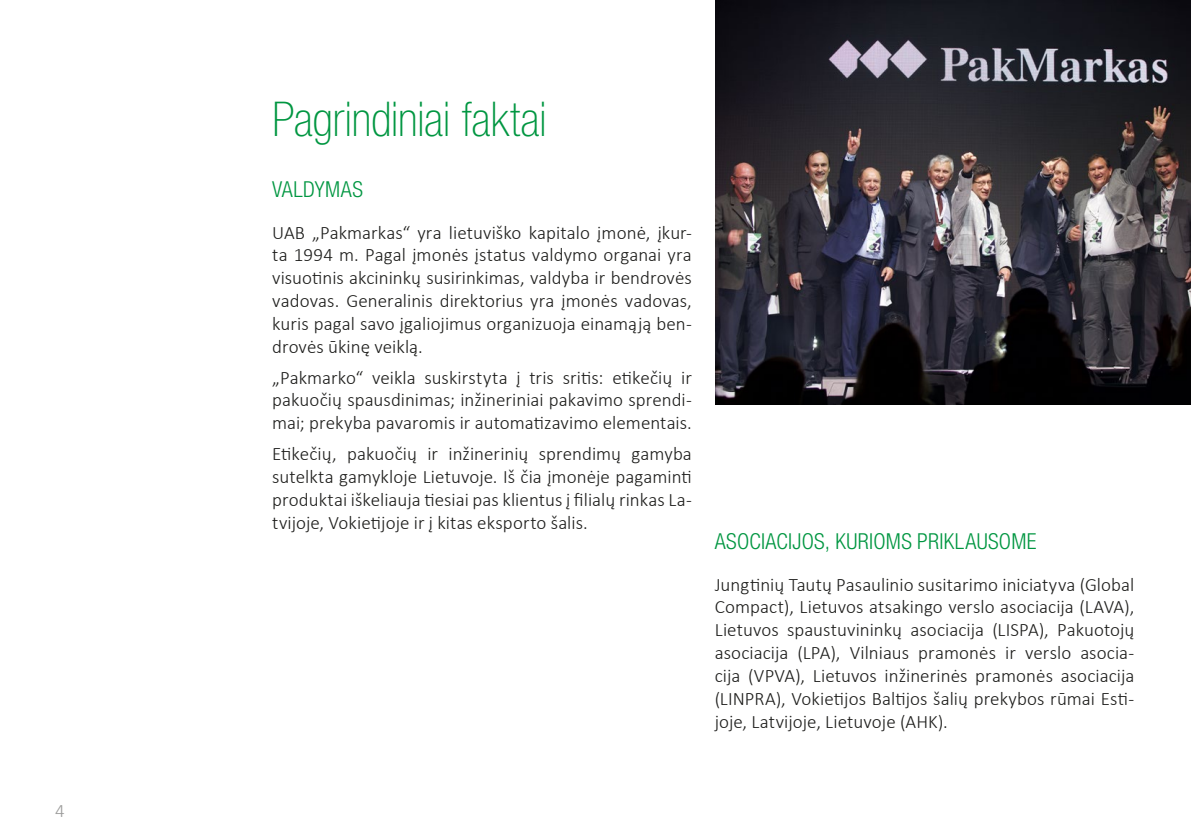
<style>
.page{position:relative;width:1191px;height:840px;background:#fff}
.page>*{position:absolute;margin:0;border:0;box-sizing:border-box;transform-origin:0 0}
.t1{font:100 48px "Helv Neue Cond VRS";color:#009641}
.t2{font:300 22px "Helv Neue Cond VRS";letter-spacing:.015em;color:#009641}
.t3{font:300 19px/22.8px "Calibri";color:#1d1d1b;text-align:justify}
.t4{font:300 19px "Calibri";color:#9d9d9c}
</style>
<div class="page">
<img style="left:715px;top:0;width:476px;height:405px">
<p class="t4" style="left:55px;top:798px;width:11px">4</p>
<h1 class="t1" style="left:272px;top:92px;width:276px">Pagrindiniai faktai</h1>
<p class="t2" style="left:272px;top:177px;width:92px">VALDYMAS</p>
<p class="t3" style="left:272px;top:220px;width:421px">UAB „Pakmarkas“ yra lietuviško kapitalo įmonė, įkur&shy;ta 1994 m. Pagal įmonės įstatus valdymo organai yra visuotinis akcininkų susirinkimas, valdyba ir bendrovės vadovas. Generalinis direktorius yra įmonės vadovas, kuris pagal savo įgaliojimus organizuoja einamąją ben&shy;drovės ūkinę veiklą.</p>
<p class="t3" style="left:272px;top:365px;width:421px">„Pakmarko“ veikla suskirstyta į tris sritis: etikečių ir pakuočių spausdinimas; inžineriniai pakavimo sprendi&shy;mai; prekyba pavaromis ir automatizavimo elementais.</p>
<p class="t3" style="left:272px;top:441px;width:421px">Etikečių, pakuočių ir inžinerinių sprendimų gamyba sutelkta gamykloje Lietuvoje. Iš čia įmonėje pagaminti produktai iškeliauja tiesiai pas klientus į filialų rinkas La&shy;tvijoje, Vokietijoje ir į kitas eksporto šalis.</p>
<p class="t2" style="left:714px;top:528px;width:323px">ASOCIACIJOS, KURIOMS PRIKLAUSOME</p>
<p class="t3" style="left:714px;top:571px;width:421px">Jungtinių Tautų Pasaulinio susitarimo iniciatyva (Global Compact), Lietuvos atsakingo verslo asociacija (LAVA), Lietuvos spaustuvininkų asociacija (LISPA), Pakuotojų asociacija (LPA), Vilniaus pramonės ir verslo asocia&shy;cija (VPVA), Lietuvos inžinerinės pramonės asociacija (LINPRA), Vokietijos Baltijos šalių prekybos rūmai Esti&shy;joje, Latvijoje, Lietuvoje (AHK).</p>
</div>
